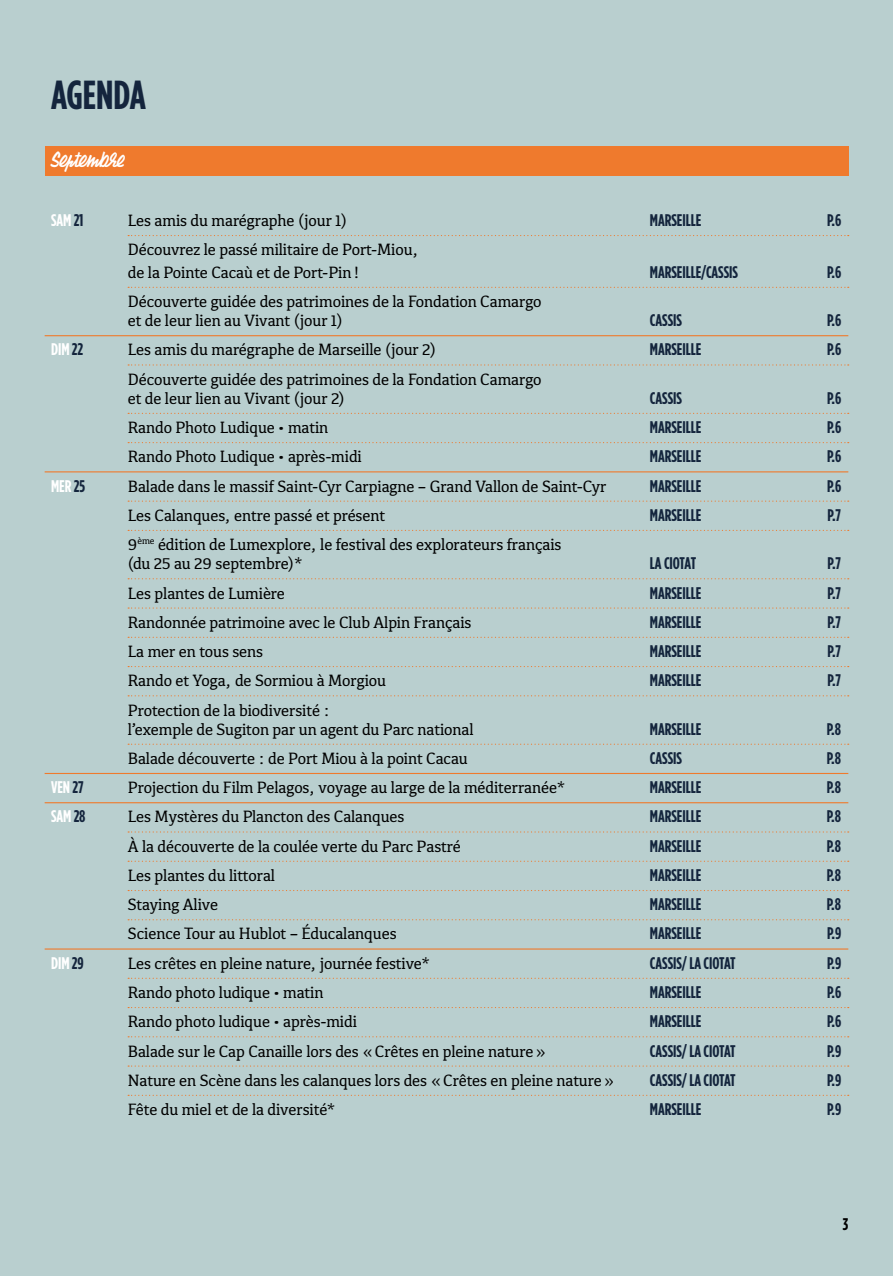
<style>
.page{position:relative;width:893px;height:1276px;background:#b9cfcf}
.page>*{position:absolute;margin:0;border:0;box-sizing:border-box;transform-origin:0 0}
.t1{font:700 40.5px "Gotham Cond";letter-spacing:-.005em;color:#14253d}
.t2{font:20.25px "Chaumont script Beta";letter-spacing:-.015em;color:#fff}
.t3{font:16.88px "Kefa III";letter-spacing:-.005em;color:#000}
.t4{font:700 16.88px "Gotham Cond";letter-spacing:-.005em;color:#14253d}
.t5{font:700 16.88px "Gotham Cond";letter-spacing:-.005em;color:#fff}
.t6{font:700 16.88px "Gotham Cond";color:#000}
.s1{color:#14253d}
</style>
<div class="page">
<div style="left:45px;top:146px;width:803px;height:30px;background:#ef7a2d"></div>
<svg style="left:128px;top:235px;width:721px;height:1px"></svg>
<svg style="left:128px;top:287px;width:721px;height:1px"></svg>
<hr style="left:45px;top:335px;width:803px;height:1px;background:#ef7a2d">
<svg style="left:128px;top:364px;width:721px;height:1px"></svg>
<svg style="left:128px;top:413px;width:721px;height:1px"></svg>
<svg style="left:128px;top:442px;width:721px;height:1px"></svg>
<hr style="left:45px;top:471px;width:803px;height:1px;background:#ef7a2d">
<svg style="left:128px;top:500px;width:721px;height:2px"></svg>
<svg style="left:128px;top:530px;width:721px;height:1px"></svg>
<svg style="left:128px;top:578px;width:721px;height:1px"></svg>
<svg style="left:128px;top:607px;width:721px;height:1px"></svg>
<svg style="left:128px;top:637px;width:721px;height:1px"></svg>
<svg style="left:128px;top:666px;width:721px;height:1px"></svg>
<svg style="left:128px;top:695px;width:721px;height:1px"></svg>
<svg style="left:128px;top:743px;width:721px;height:2px"></svg>
<hr style="left:45px;top:773px;width:803px;height:1px;background:#ef7a2d">
<hr style="left:45px;top:802px;width:803px;height:1px;background:#ef7a2d">
<svg style="left:128px;top:831px;width:721px;height:1px"></svg>
<svg style="left:128px;top:860px;width:721px;height:2px"></svg>
<svg style="left:128px;top:890px;width:721px;height:1px"></svg>
<svg style="left:128px;top:919px;width:721px;height:1px"></svg>
<hr style="left:45px;top:948px;width:803px;height:1px;background:#ef7a2d">
<svg style="left:128px;top:977px;width:721px;height:2px"></svg>
<svg style="left:128px;top:1007px;width:721px;height:1px"></svg>
<svg style="left:128px;top:1036px;width:721px;height:1px"></svg>
<svg style="left:128px;top:1065px;width:721px;height:1px"></svg>
<svg style="left:128px;top:1094px;width:721px;height:2px"></svg>
<p class="t1" style="left:51px;top:71px;width:96px">AGENDA</p>
<p class="t2" style="left:51px;top:147px;width:75px">Septembre</p>
<p class="t5" style="left:51px;top:210px;width:34px">SAM <span class="s1">21</span></p>
<p class="t3" style="left:128px;top:209px;width:221px">Les amis du marégraphe (jour 1)</p>
<p class="t4" style="left:650px;top:210px;width:53px">MARSEILLE</p>
<p class="t4" style="left:827px;top:210px;width:16px">P.6</p>
<p class="t3" style="left:128px;top:238px;width:292px">Découvrez le passé militaire de Port-Miou,</p>
<p class="t3" style="left:128px;top:261px;width:234px">de la Pointe Cacaù et de Port-Pin!</p>
<p class="t4" style="left:650px;top:262px;width:90px">MARSEILLE/CASSIS</p>
<p class="t4" style="left:827px;top:262px;width:16px">P.6</p>
<p class="t3" style="left:128px;top:290px;width:415px">Découverte guidée des patrimoines de la Fondation Camargo</p>
<p class="t3" style="left:128px;top:309px;width:216px">et de leur lien au Vivant (jour 1)</p>
<p class="t4" style="left:650px;top:310px;width:33px">CASSIS</p>
<p class="t4" style="left:827px;top:310px;width:16px">P.6</p>
<p class="t5" style="left:51px;top:339px;width:34px">DIM <span class="s1">22</span></p>
<p class="t3" style="left:128px;top:338px;width:310px">Les amis du marégraphe de Marseille (jour 2)</p>
<p class="t4" style="left:650px;top:339px;width:53px">MARSEILLE</p>
<p class="t4" style="left:827px;top:339px;width:16px">P.6</p>
<p class="t3" style="left:128px;top:367px;width:415px">Découverte guidée des patrimoines de la Fondation Camargo</p>
<p class="t3" style="left:128px;top:387px;width:218px">et de leur lien au Vivant (jour 2)</p>
<p class="t4" style="left:650px;top:388px;width:33px">CASSIS</p>
<p class="t4" style="left:827px;top:388px;width:16px">P.6</p>
<p class="t3" style="left:128px;top:416px;width:202px">Rando Photo Ludique • matin</p>
<p class="t4" style="left:650px;top:417px;width:53px">MARSEILLE</p>
<p class="t4" style="left:827px;top:417px;width:16px">P.6</p>
<p class="t3" style="left:128px;top:445px;width:235px">Rando Photo Ludique • après-midi</p>
<p class="t4" style="left:650px;top:446px;width:53px">MARSEILLE</p>
<p class="t4" style="left:827px;top:446px;width:16px">P.6</p>
<p class="t5" style="left:51px;top:476px;width:35px">MER <span class="s1">25</span></p>
<p class="t3" style="left:128px;top:474px;width:480px">Balade dans le massif Saint-Cyr Carpiagne – Grand Vallon de Saint-Cyr</p>
<p class="t4" style="left:650px;top:476px;width:53px">MARSEILLE</p>
<p class="t4" style="left:827px;top:476px;width:16px">P.6</p>
<p class="t3" style="left:128px;top:504px;width:259px">Les Calanques, entre passé et présent</p>
<p class="t4" style="left:650px;top:505px;width:53px">MARSEILLE</p>
<p class="t4" style="left:828px;top:505px;width:15px">P.7</p>
<p class="t3" style="left:128px;top:533px;width:435px">9<sup>ème</sup> édition de Lumexplore, le festival des explorateurs français</p>
<p class="t3" style="left:128px;top:552px;width:177px">(du 25 au 29 septembre)*</p>
<p class="t4" style="left:650px;top:553px;width:48px">LA CIOTAT</p>
<p class="t4" style="left:828px;top:553px;width:15px">P.7</p>
<p class="t3" style="left:128px;top:581px;width:159px">Les plantes de Lumière</p>
<p class="t4" style="left:650px;top:582px;width:53px">MARSEILLE</p>
<p class="t4" style="left:828px;top:582px;width:15px">P.7</p>
<p class="t3" style="left:128px;top:610px;width:345px">Randonnée patrimoine avec le Club Alpin Français</p>
<p class="t4" style="left:650px;top:612px;width:53px">MARSEILLE</p>
<p class="t4" style="left:828px;top:612px;width:15px">P.7</p>
<p class="t3" style="left:128px;top:640px;width:137px">La mer en tous sens</p>
<p class="t4" style="left:650px;top:641px;width:53px">MARSEILLE</p>
<p class="t4" style="left:828px;top:641px;width:15px">P.7</p>
<p class="t3" style="left:128px;top:669px;width:260px">Rando et Yoga, de Sormiou à Morgiou</p>
<p class="t4" style="left:650px;top:670px;width:53px">MARSEILLE</p>
<p class="t4" style="left:828px;top:670px;width:15px">P.7</p>
<p class="t3" style="left:128px;top:698px;width:204px">Protection de la biodiversité :</p>
<p class="t3" style="left:128px;top:717px;width:347px">l’exemple de Sugiton par un agent du Parc national</p>
<p class="t4" style="left:650px;top:719px;width:53px">MARSEILLE</p>
<p class="t4" style="left:827px;top:719px;width:16px">P.8</p>
<p class="t3" style="left:128px;top:747px;width:341px">Balade découverte : de Port Miou à la point Cacau</p>
<p class="t4" style="left:650px;top:748px;width:33px">CASSIS</p>
<p class="t4" style="left:827px;top:748px;width:16px">P.8</p>
<p class="t5" style="left:51px;top:777px;width:34px">VEN <span class="s1">27</span></p>
<p class="t3" style="left:128px;top:776px;width:439px">Projection du Film Pelagos, voyage au large de la méditerranée*</p>
<p class="t4" style="left:650px;top:777px;width:53px">MARSEILLE</p>
<p class="t4" style="left:827px;top:777px;width:16px">P.8</p>
<p class="t5" style="left:51px;top:806px;width:36px">SAM <span class="s1">28</span></p>
<p class="t3" style="left:128px;top:805px;width:278px">Les Mystères du Plancton des Calanques</p>
<p class="t4" style="left:650px;top:806px;width:53px">MARSEILLE</p>
<p class="t4" style="left:827px;top:806px;width:16px">P.8</p>
<p class="t3" style="left:128px;top:834px;width:334px">À la découverte de la coulée verte du Parc Pastré</p>
<p class="t4" style="left:650px;top:836px;width:53px">MARSEILLE</p>
<p class="t4" style="left:827px;top:836px;width:16px">P.8</p>
<p class="t3" style="left:128px;top:864px;width:149px">Les plantes du littoral</p>
<p class="t4" style="left:650px;top:865px;width:53px">MARSEILLE</p>
<p class="t4" style="left:827px;top:865px;width:16px">P.8</p>
<p class="t3" style="left:128px;top:893px;width:92px">Staying Alive</p>
<p class="t4" style="left:650px;top:894px;width:53px">MARSEILLE</p>
<p class="t4" style="left:827px;top:894px;width:16px">P.8</p>
<p class="t3" style="left:128px;top:922px;width:270px">Science Tour au Hublot – Éducalanques</p>
<p class="t4" style="left:650px;top:923px;width:53px">MARSEILLE</p>
<p class="t4" style="left:827px;top:923px;width:16px">P.9</p>
<p class="t5" style="left:51px;top:953px;width:34px">DIM <span class="s1">29</span></p>
<p class="t3" style="left:128px;top:951px;width:304px">Les crêtes en pleine nature, journée festive*</p>
<p class="t4" style="left:650px;top:953px;width:87px">CASSIS/ LA CIOTAT</p>
<p class="t4" style="left:827px;top:953px;width:16px">P.9</p>
<p class="t3" style="left:128px;top:981px;width:197px">Rando photo ludique • matin</p>
<p class="t4" style="left:650px;top:982px;width:53px">MARSEILLE</p>
<p class="t4" style="left:827px;top:982px;width:16px">P.6</p>
<p class="t3" style="left:128px;top:1010px;width:231px">Rando photo ludique • après-midi</p>
<p class="t4" style="left:650px;top:1011px;width:53px">MARSEILLE</p>
<p class="t4" style="left:827px;top:1011px;width:16px">P.6</p>
<p class="t3" style="left:128px;top:1039px;width:420px">Balade sur le Cap Canaille lors des «Crêtes en pleine nature»</p>
<p class="t4" style="left:650px;top:1040px;width:87px">CASSIS/ LA CIOTAT</p>
<p class="t4" style="left:827px;top:1040px;width:16px">P.9</p>
<p class="t3" style="left:128px;top:1068px;width:488px">Nature en Scène dans les calanques lors des «Crêtes en pleine nature»</p>
<p class="t4" style="left:650px;top:1070px;width:87px">CASSIS/ LA CIOTAT</p>
<p class="t4" style="left:827px;top:1070px;width:16px">P.9</p>
<p class="t3" style="left:128px;top:1098px;width:209px">Fête du miel et de la diversité*</p>
<p class="t4" style="left:650px;top:1099px;width:53px">MARSEILLE</p>
<p class="t4" style="left:827px;top:1099px;width:16px">P.9</p>
<p class="t6" style="left:843px;top:1214px;width:7px">3</p>
</div>
